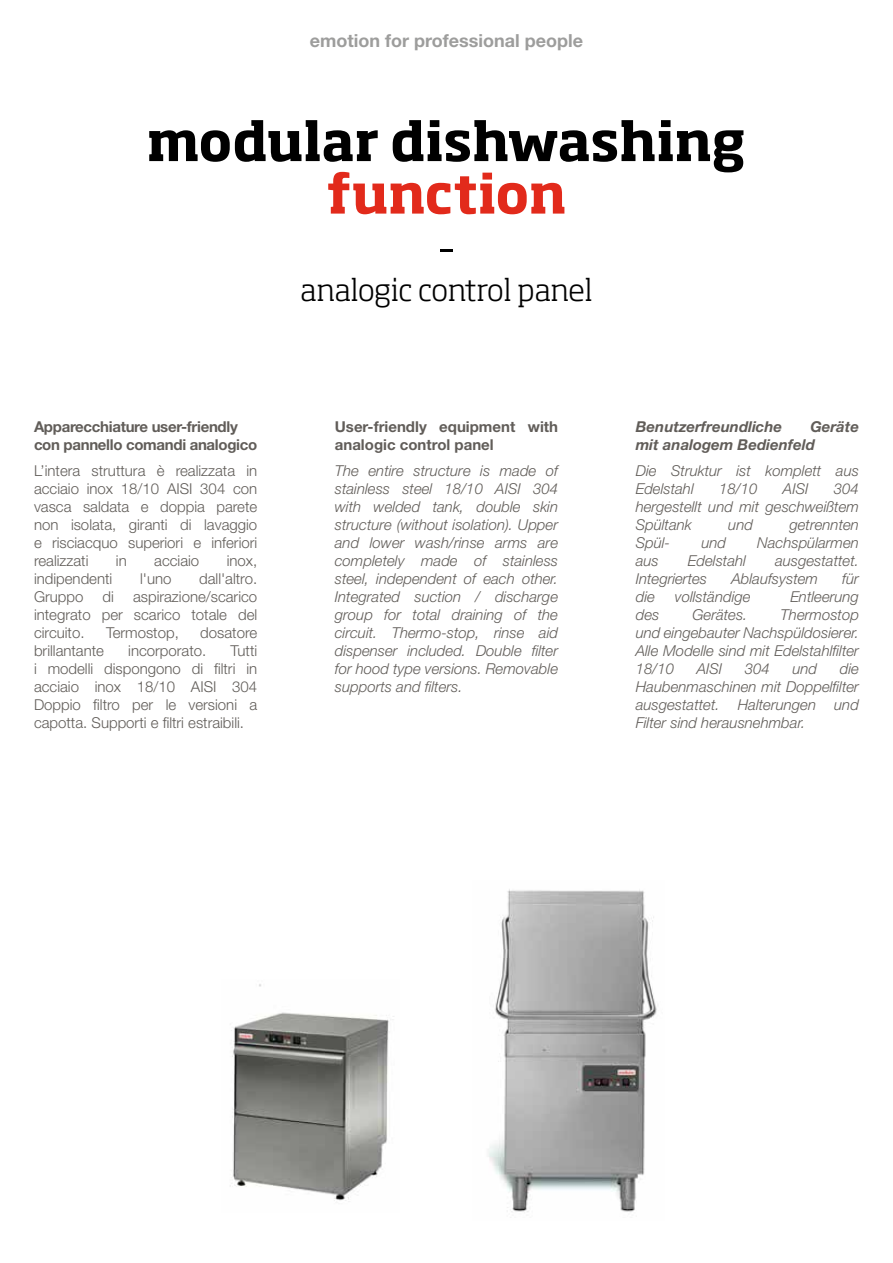
<style>
.page{position:relative;width:893px;height:1263px;background:#fff}
.page>*{position:absolute;margin:0;border:0;box-sizing:border-box;transform-origin:0 0}
.t1{font:700 52.5px "Soho Std";color:#000}
.t2{font:700 52.5px "Soho Std";color:#e22a1b}
.t3{font:300 52.5px "Soho Std";color:#000}
.t4{font:300 30px "Soho Std";color:#000}
.t5{font:700 18px "Helvetica Neue LT Std";color:#9d9d9c}
.t6{font:italic 300 15px/18px "Helvetica Neue LT Std";color:#615d59;text-align:justify}
.t7{font:300 15px/18px "Helvetica Neue LT Std";color:#615d59;text-align:justify}
.t8{font:700 15px/18px "Helvetica Neue LT Std";letter-spacing:-.02em;color:#615d59}
.t9{font:700 15px/18px "Helvetica Neue LT Std";color:#615d59}
.t10{font:italic 700 15px/18px "Helvetica Neue LT Std";color:#615d59}
</style>
<div class="page">
<img style="left:230px;top:984px;width:164px;height:217px">
<img style="left:488px;top:889px;width:169px;height:323px">
<p class="t5" style="left:310px;top:29px;width:275px">emotion for professional people</p>
<h1 class="t1" style="left:147px;top:108px;width:600px">modular dishwashing</h1>
<h1 class="t2" style="left:326px;top:160px;width:242px">function</h1>
<h1 class="t3" style="left:436px;top:214px;width:22px">-</h1>
<h2 class="t4" style="left:301px;top:271px;width:293px">analogic control panel</h2>
<p class="t8" style="left:34px;top:417px;width:225px">Apparecchiature user-friendly con pannello comandi analogico</p>
<p class="t7" style="left:34px;top:462px;width:225px">L’intera struttura è realizzata in acciaio inox 18/10 AISI 304 con vasca saldata e doppia parete non isolata, giranti di lavaggio e risciacquo superiori e inferiori realizzati</p>
<p class="t7" style="left:116px;top:552px;width:12px">in</p>
<p class="t7" style="left:154px;top:552px;width:47px">acciaio</p>
<p class="t7" style="left:227px;top:552px;width:32px">inox,</p>
<p class="t7" style="left:34px;top:570px;width:80px">indipendenti</p>
<p class="t7" style="left:140px;top:570px;width:33px">l'uno</p>
<p class="t7" style="left:199px;top:570px;width:60px">dall'altro.</p>
<p class="t7" style="left:34px;top:588px;width:51px">Gruppo</p>
<p class="t7" style="left:103px;top:588px;width:13px">di</p>
<p class="t7" style="left:34px;top:588px;width:225px;text-indent:99px">aspirazione/scarico integrato per scarico totale del circuito.</p>
<p class="t7" style="left:106px;top:624px;width:74px">Termostop,</p>
<p class="t7" style="left:200px;top:624px;width:58px">dosatore</p>
<p class="t7" style="left:34px;top:642px;width:225px;text-indent:197px">Tutti i modelli dispongono di filtri in acciaio inox 18/10 AISI 304<br>Doppio filtro per le versioni a capotta. Supporti e filtri estraibili.</p>
<p class="t7" style="left:34px;top:642px;width:72px">brillantante</p>
<p class="t7" style="left:128px;top:642px;width:80px">incorporato.</p>
<p class="t9" style="left:335px;top:417px;width:225px">User-friendly equipment with analogic control panel</p>
<p class="t6" style="left:335px;top:462px;width:225px">The entire structure is made of stainless steel 18/10 AISI 304 with welded tank, double skin structure (without isolation). Upper and lower wash/rinse arms are completely made of stainless steel, independent of each other.<br>Integrated suction / discharge group for total draining of the circuit. Thermo-stop, rinse aid dispenser included. Double filter for hood type versions. Removable supports and filters.</p>
<p class="t10" style="left:636px;top:417px;width:225px;text-indent:175px">Geräte mit analogem Bedienfeld</p>
<p class="t6" style="left:636px;top:462px;width:225px">Die Struktur ist komplett aus<br>Edelstahl</p>
<p class="t10" style="left:636px;top:417px;width:148px">Benutzerfreundliche</p>
<p class="t6" style="left:719px;top:480px;width:40px">18/10</p>
<p class="t6" style="left:783px;top:480px;width:27px">AISI</p>
<p class="t6" style="left:636px;top:480px;width:225px;text-indent:198px">304 hergestellt und mit geschweißtem Spültank</p>
<p class="t6" style="left:728px;top:516px;width:26px">und</p>
<p class="t6" style="left:789px;top:516px;width:71px">getrennten</p>
<p class="t6" style="left:636px;top:534px;width:36px">Spül-</p>
<p class="t6" style="left:701px;top:534px;width:26px">und</p>
<p class="t6" style="left:757px;top:534px;width:103px">Nachspülarmen</p>
<p class="t6" style="left:636px;top:552px;width:25px">aus</p>
<p class="t6" style="left:688px;top:552px;width:60px">Edelstahl</p>
<p class="t6" style="left:775px;top:552px;width:85px">ausgestattet.</p>
<p class="t6" style="left:636px;top:570px;width:73px">Integriertes</p>
<p class="t6" style="left:731px;top:570px;width:88px">Ablaufsystem</p>
<p class="t6" style="left:842px;top:570px;width:18px">für</p>
<p class="t6" style="left:636px;top:588px;width:21px">die</p>
<p class="t6" style="left:675px;top:588px;width:77px">vollständige</p>
<p class="t6" style="left:790px;top:588px;width:70px">Entleerung</p>
<p class="t6" style="left:636px;top:606px;width:25px">des</p>
<p class="t6" style="left:692px;top:606px;width:57px">Gerätes.</p>
<p class="t6" style="left:636px;top:606px;width:225px;text-indent:145px">Thermostop und eingebauter Nachspüldosierer.<br>Alle Modelle sind mit Edelstahlfilter 18/10</p>
<p class="t6" style="left:697px;top:660px;width:27px">AISI</p>
<p class="t6" style="left:745px;top:660px;width:27px">304</p>
<p class="t6" style="left:792px;top:660px;width:26px">und</p>
<p class="t6" style="left:636px;top:660px;width:225px;text-indent:204px">die Haubenmaschinen mit Doppelfilter ausgestattet. Halterungen und Filter sind herausnehmbar.</p>
</div>
